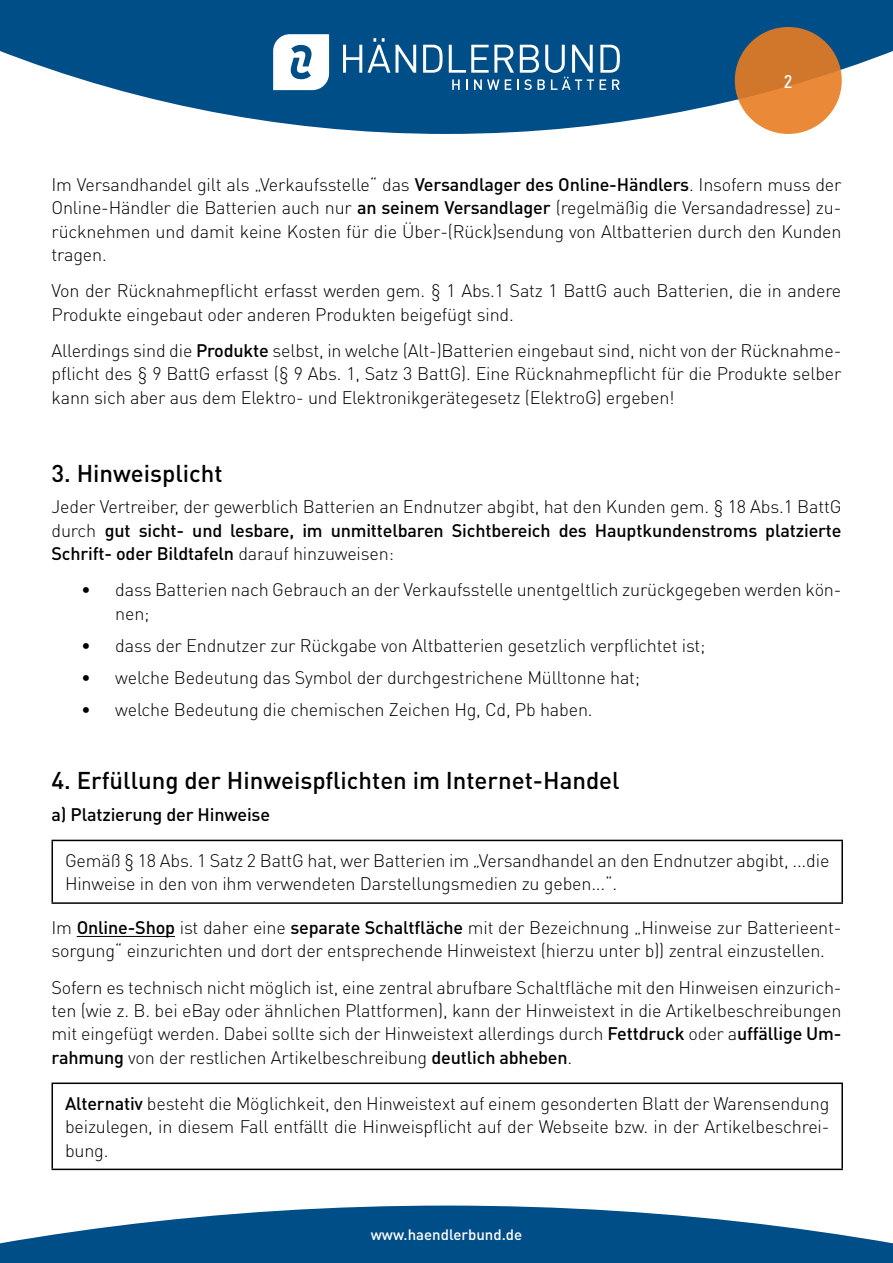
<style>
.page{position:relative;width:893px;height:1263px;background:#fff}
.page>*{position:absolute;margin:0;border:0;box-sizing:border-box;transform-origin:0 0}
.t1{font:500 24px "DIN Pro";color:#000}
.t2{font:300 18px/23.4px "DIN Pro";letter-spacing:-.01em;color:#000;text-align:justify}
.t3{font:500 18px "DIN Pro";letter-spacing:-.01em;color:#000}
.t4{font:condensed 18px "Zurich BT";color:#fff}
.t5{font:500 15px "DIN Pro";color:#fff}
.s1{font-weight:500}
</style>
<div class="page">
<svg style="left:0;top:0;width:893px;height:134px;fill:#004e87"></svg>
<svg style="left:735px;top:27px;width:107px;height:107px;background:#da7f31"></svg>
<svg style="left:343px;top:38px;width:47px;height:35px"></svg>
<svg style="left:396px;top:45px;width:20px;height:28px"></svg>
<svg style="left:423px;top:45px;width:20px;height:28px"></svg>
<svg style="left:600px;top:45px;width:20px;height:28px"></svg>
<svg style="left:449px;top:45px;width:145px;height:45px"></svg>
<svg style="left:600px;top:79px;width:6px;height:11px"></svg>
<svg style="left:612px;top:79px;width:8px;height:11px"></svg>
<svg style="left:273px;top:34px;width:56px;height:56px"></svg>
<svg style="left:0;top:1205px;width:893px;height:58px;fill:#004e87"></svg>
<hr style="left:77px;top:936px;width:98px;height:1px;background:#000">
<hr style="left:52px;top:840px;width:791px;height:1px;background:#000">
<hr style="left:52px;top:841px;width:1px;height:61px;background:#000">
<hr style="left:841px;top:841px;width:2px;height:61px;background:#000">
<hr style="left:52px;top:902px;width:791px;height:2px;background:#000">
<hr style="left:52px;top:1082px;width:791px;height:2px;background:#000">
<hr style="left:52px;top:1084px;width:1px;height:84px;background:#000">
<hr style="left:841px;top:1084px;width:2px;height:84px;background:#000">
<hr style="left:52px;top:1168px;width:791px;height:2px;background:#000">
<p class="t4" style="left:784px;top:71px;width:10px">2</p>
<p class="t2" style="left:52px;top:172px;width:791px">Im Versandhandel gilt als „Verkaufsstelle“ das <span class="s1">Versandlager des Online-Händlers</span>. Insofern muss der Online-Händler die Batterien auch nur <span class="s1">an seinem Versandlager</span> (regelmäßig die Versandadresse) zu&shy;rücknehmen und damit keine Kosten für die Über-(Rück)sendung von Altbatterien durch den Kunden tragen.</p>
<p class="t2" style="left:52px;top:278px;width:791px">Von der Rücknahmepflicht erfasst werden gem. § 1 Abs.1 Satz 1 BattG auch Batterien, die in andere<br>Produkte eingebaut oder anderen Produkten beigefügt sind.</p>
<p class="t2" style="left:52px;top:338px;width:791px">Allerdings sind die <span class="s1">Produkte</span> selbst, in welche (Alt-)Batterien eingebaut sind, nicht von der Rücknahme&shy;pflicht des § 9 BattG erfasst (§ 9 Abs. 1, Satz 3 BattG). Eine Rücknahmepflicht für die Produkte selber kann sich aber aus dem Elektro- und Elektronikgerätegesetz (ElektroG) ergeben!</p>
<h1 class="t1" style="left:52px;top:456px;width:173px">3. Hinweisplicht</h1>
<p class="t2" style="left:52px;top:494px;width:791px">Jeder Vertreiber, der gewerblich Batterien an Endnutzer abgibt, hat den Kunden gem. § 18 Abs.1 BattG durch <span class="s1">gut sicht- und lesbare, im unmittelbaren Sichtbereich des Hauptkundenstroms platzierte Schrift- oder Bildtafeln</span> darauf hinzuweisen:</p>
<p class="t2" style="left:115px;top:577px;width:728px;text-indent:-34px">• dass Batterien nach Gebrauch an der Verkaufsstelle unentgeltlich zurückgegeben werden kön&shy;nen;</p>
<p class="t2" style="left:81px;top:633px;width:626px">• dass der Endnutzer zur Rückgabe von Altbatterien gesetzlich verpflichtet ist;</p>
<p class="t2" style="left:81px;top:665px;width:560px">• welche Bedeutung das Symbol der durchgestrichene Mülltonne hat;</p>
<p class="t2" style="left:81px;top:697px;width:513px">• welche Bedeutung die chemischen Zeichen Hg, Cd, Pb haben.</p>
<h1 class="t1" style="left:52px;top:764px;width:570px">4. Erfüllung der Hinweispflichten im Internet-Handel</h1>
<p class="t3" style="left:52px;top:802px;width:220px">a) Platzierung der Hinweise</p>
<p class="t2" style="left:65px;top:848px;width:766px">Gemäß § 18 Abs. 1 Satz 2 BattG hat, wer Batterien im „Versandhandel an den Endnutzer abgibt, ...die<br>Hinweise in den von ihm verwendeten Darstellungsmedien zu geben...“.</p>
<p class="t2" style="left:52px;top:915px;width:791px">Im <span class="s1">Online-Shop</span> ist daher eine <span class="s1">separate Schaltfläche</span> mit der Bezeichnung „Hinweise zur Batterieent&shy;sorgung“ einzurichten und dort der entsprechende Hinweistext (hierzu unter b)) zentral einzustellen.</p>
<p class="t2" style="left:52px;top:975px;width:792px">Sofern es technisch nicht möglich ist, eine zentral abrufbare Schaltfläche mit den Hinweisen einzurich&shy;ten (wie z. B. bei eBay oder ähnlichen Plattformen), kann der Hinweistext in die Artikelbeschreibungen mit eingefügt werden. Dabei sollte sich der Hinweistext allerdings durch <span class="s1">Fettdruck</span> oder a<span class="s1">uffällige Um&shy;rahmung</span> von der restlichen Artikelbeschreibung <span class="s1">deutlich abheben</span>.</p>
<p class="t2" style="left:65px;top:1091px;width:766px"><span class="s1">Alternativ</span> besteht die Möglichkeit, den Hinweistext auf einem gesonderten Blatt der Warensendung beizulegen, in diesem Fall entfällt die Hinweispflicht auf der Webseite bzw. in der Artikelbeschrei&shy;bung.</p>
<p class="t5" style="left:371px;top:1225px;width:153px">www.haendlerbund.de</p>
</div>
